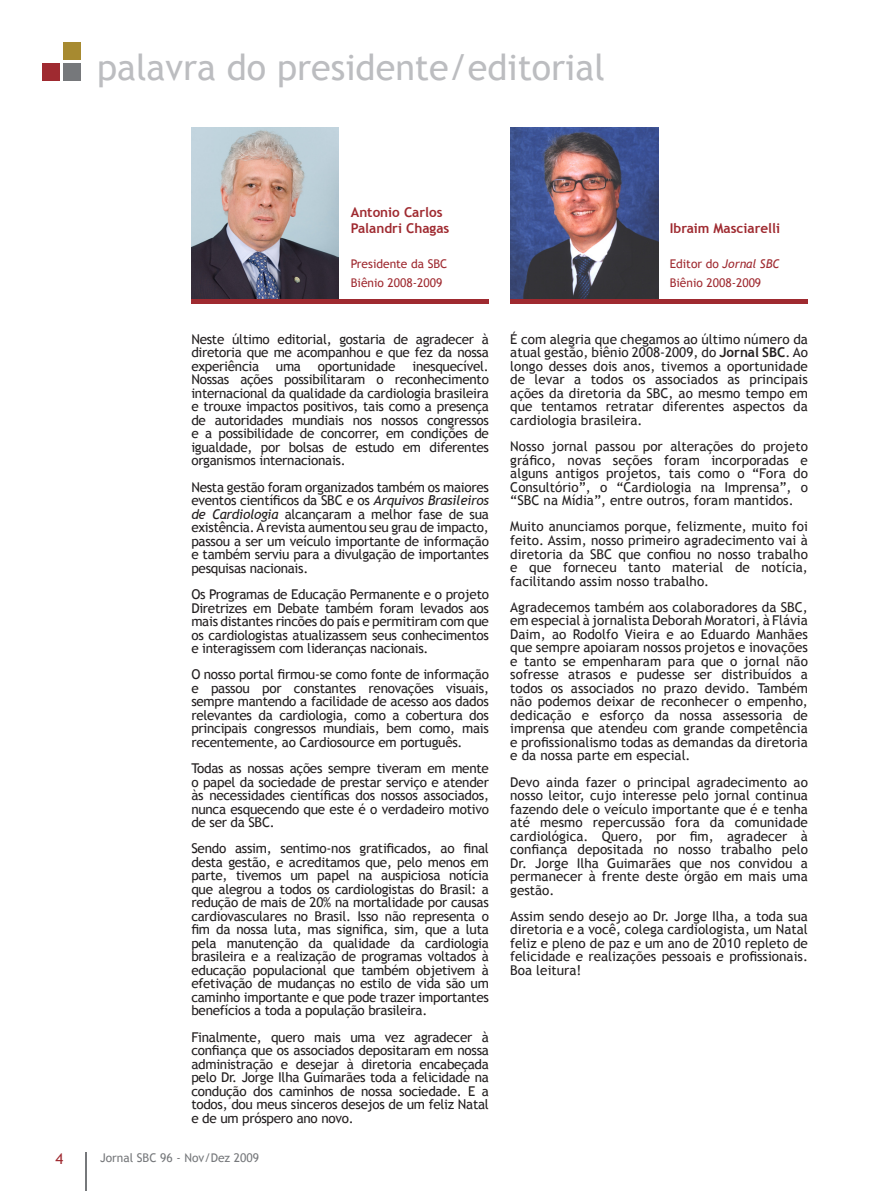
<style>
.page{position:relative;width:893px;height:1191px;background:#fff}
.page>*{position:absolute;margin:0;border:0;box-sizing:border-box;transform-origin:0 0}
.t1{font:36px "Trebuchet MS";color:#bcbdc0}
._00_Texto{font:13.5px/13.5px "Trebuchet MS";letter-spacing:-.02em;color:#231f20;text-align:justify}
._00_Texto-2{font:700 13.5px/16.2px "Trebuchet MS";color:#9f2a30}
._00_Texto-3{font:12px "Trebuchet MS";color:#9f2a30}
.t2{font:12px "Trebuchet MS";color:#76787b}
._00_Texto-4{font:italic 12px "Trebuchet MS";color:#9f2a30}
.s1{font-style:normal}
.s2{font-style:italic}
.s3{font-weight:700}
</style>
<div class="page">
<hr style="left:85px;top:1152px;width:1px;height:39px;background:#76787b">
<div style="left:43px;top:63px;width:17px;height:17px;background:#9f2a30"></div>
<div style="left:63px;top:63px;width:18px;height:17px;background:#76787b"></div>
<div style="left:63px;top:43px;width:18px;height:17px;background:#a78a30"></div>
<img style="left:510px;top:128px;width:148px;height:171px">
<img style="left:191px;top:128px;width:148px;height:171px">
<hr style="left:510px;top:299px;width:298px;height:4px;background:#9f2a30">
<hr style="left:191px;top:299px;width:298px;height:4px;background:#9f2a30">
<p class="t1" style="left:97px;top:46px;width:509px">palavra do presidente/editorial</p>
<p class="_00_Texto-2" style="left:351px;top:204px;width:100px">Antonio Carlos<br>Palandri Chagas</p>
<p class="_00_Texto-3" style="left:351px;top:257px;width:98px">Presidente da SBC</p>
<p class="_00_Texto-3" style="left:351px;top:275px;width:93px">Biênio 2008-2009</p>
<p class="_00_Texto-2" style="left:670px;top:220px;width:112px">Ibraim Masciarelli</p>
<p class="_00_Texto-4" style="left:670px;top:257px;width:111px"><span class="s1">Editor do</span> Jornal SBC</p>
<p class="_00_Texto-3" style="left:670px;top:275px;width:93px">Biênio 2008-2009</p>
<p class="_00_Texto" style="left:191px;top:332px;width:299px">Neste último editorial, gostaria de agradecer à diretoria que me acompanhou e que fez da nossa experiência uma oportunidade inesquecível.<br>Nossas ações possibilitaram o reconhecimento internacional da qualidade da cardiologia brasileira e trouxe impactos positivos, tais como a presença de autoridades mundiais nos nossos congressos e a possibilidade de concorrer, em condições de igualdade, por bolsas de estudo em diferentes organismos internacionais.</p>
<p class="_00_Texto" style="left:191px;top:480px;width:299px">Nesta gestão foram organizados também os maiores eventos científicos da SBC e os <span class="s2">Arquivos Brasileiros de Cardiologia</span> alcançaram a melhor fase de sua existência. A revista aumentou seu grau de impacto, passou a ser um veículo importante de informação e também serviu para a divulgação de importantes pesquisas nacionais.</p>
<p class="_00_Texto" style="left:191px;top:587px;width:299px">Os Programas de Educação Permanente e o projeto Diretrizes em Debate também foram levados aos mais distantes rincões do país e permitiram com que os cardiologistas atualizassem seus conhecimentos e interagissem com lideranças nacionais.</p>
<p class="_00_Texto" style="left:191px;top:668px;width:299px">O nosso portal firmou-se como fonte de informação e passou por constantes renovações visuais, sempre mantendo a facilidade de acesso aos dados relevantes da cardiologia, como a cobertura dos principais congressos mundiais, bem como, mais recentemente, ao Cardiosource em português.</p>
<p class="_00_Texto" style="left:191px;top:761px;width:299px">Todas as nossas ações sempre tiveram em mente o papel da sociedade de prestar serviço e atender às necessidades científicas dos nossos associados, nunca esquecendo que este é o verdadeiro motivo de ser da SBC.</p>
<p class="_00_Texto" style="left:191px;top:842px;width:299px">Sendo assim, sentimo-nos gratificados, ao final desta gestão, e acreditamos que, pelo menos em parte, tivemos um papel na auspiciosa notícia que alegrou a todos os cardiologistas do Brasil: a redução de mais de 20% na mortalidade por causas cardiovasculares no Brasil. Isso não representa o fim da nossa luta, mas significa, sim, que a luta pela manutenção da qualidade da cardiologia brasileira e a realização de programas voltados à educação populacional que também objetivem à efetivação de mudanças no estilo de vida são um caminho importante e que pode trazer importantes benefícios a toda a população brasileira.</p>
<p class="_00_Texto" style="left:191px;top:1030px;width:299px">Finalmente, quero mais uma vez agradecer à confiança que os associados depositaram em nossa administração e desejar à diretoria encabeçada pelo Dr. Jorge Ilha Guimarães toda a felicidade na condução dos caminhos de nossa sociedade. E a todos, dou meus sinceros desejos de um feliz Natal e de um próspero ano novo.</p>
<p class="t2" style="left:100px;top:1150px;width:161px">Jornal SBC 96 - Nov/Dez 2009</p>
<p class="_00_Texto" style="left:510px;top:332px;width:299px">É com alegria que chegamos ao último número da atual gestão, biênio 2008-2009, do <span class="s3">Jornal SBC</span>. Ao longo desses dois anos, tivemos a oportunidade de levar a todos os associados as principais ações da diretoria da SBC, ao mesmo tempo em que tentamos retratar diferentes aspectos da cardiologia brasileira.</p>
<p class="_00_Texto" style="left:510px;top:440px;width:299px">Nosso jornal passou por alterações do projeto gráfico, novas seções foram incorporadas e alguns antigos projetos, tais como o “Fora do Consultório”, o “Cardiologia na Imprensa”, o “SBC na Mídia”, entre outros, foram mantidos.</p>
<p class="_00_Texto" style="left:510px;top:520px;width:299px">Muito anunciamos porque, felizmente, muito foi feito. Assim, nosso primeiro agradecimento vai à diretoria da SBC que confiou no nosso trabalho e que forneceu tanto material de notícia, facilitando assim nosso trabalho.</p>
<p class="_00_Texto" style="left:510px;top:600px;width:299px">Agradecemos também aos colaboradores da SBC, em especial à jornalista Deborah Moratori, à Flávia Daim, ao Rodolfo Vieira e ao Eduardo Manhães que sempre apoiaram nossos projetos e inovações e tanto se empenharam para que o jornal não sofresse atrasos e pudesse ser distribuídos a todos os associados no prazo devido. Também não podemos deixar de reconhecer o empenho, dedicação e esforço da nossa assessoria de imprensa que atendeu com grande competência e profissionalismo todas as demandas da diretoria e da nossa parte em especial.</p>
<p class="_00_Texto" style="left:510px;top:775px;width:299px">Devo ainda fazer o principal agradecimento ao nosso leitor, cujo interesse pelo jornal continua fazendo dele o veículo importante que é e tenha até mesmo repercussão fora da comunidade cardiológica. Quero, por fim, agradecer à confiança depositada no nosso trabalho pelo Dr. Jorge Ilha Guimarães que nos convidou a permanecer à frente deste órgão em mais uma gestão.</p>
<p class="_00_Texto" style="left:510px;top:909px;width:299px">Assim sendo desejo ao Dr. Jorge Ilha, a toda sua diretoria e a você, colega cardiologista, um Natal feliz e pleno de paz e um ano de 2010 repleto de felicidade e realizações pessoais e profissionais.<br>Boa leitura!</p>
</div>
